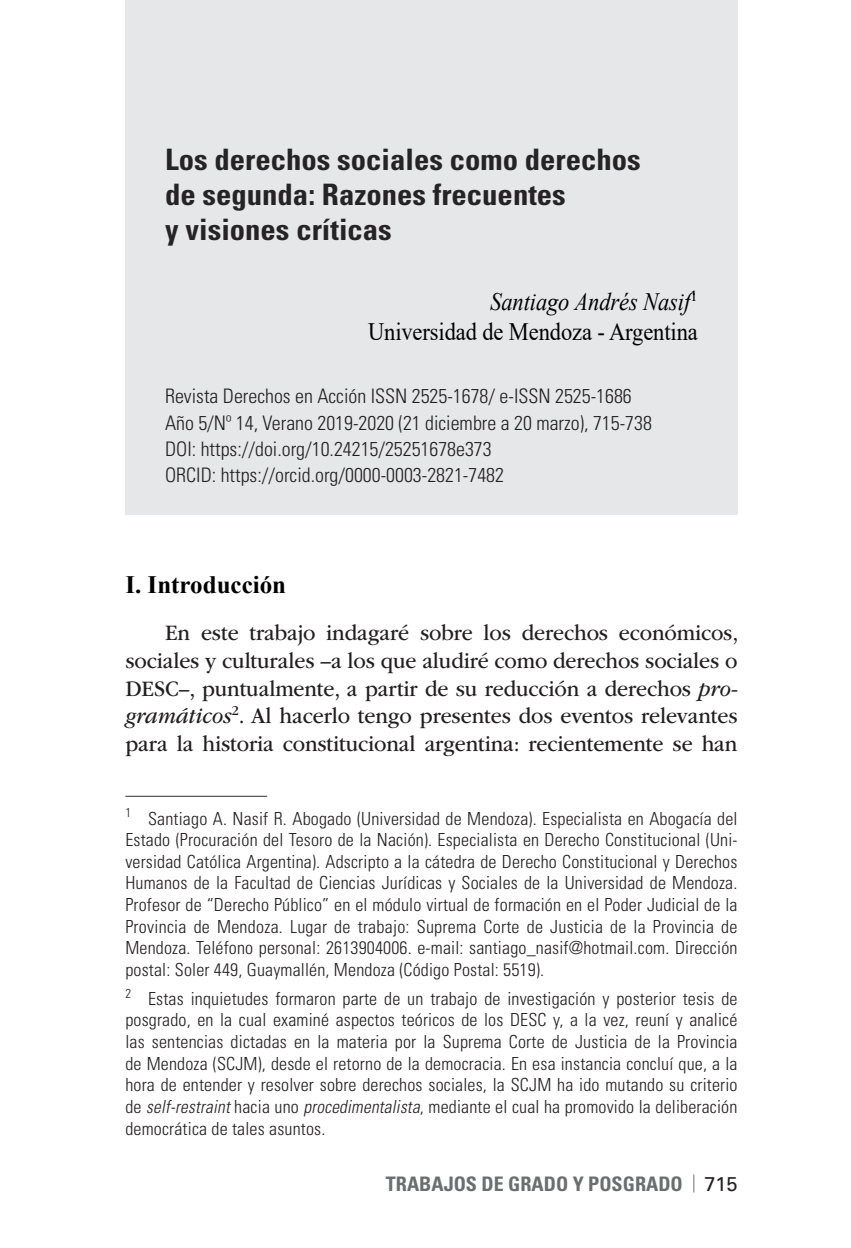
<style>
.page{position:relative;width:851px;height:1248px;background:#fff}
.page>*{position:absolute;margin:0;border:0;box-sizing:border-box;transform-origin:0 0}
.titulo-articulo{font:700 condensed 29.6px/35px "Univers";color:#262324;scale:1.04 1}
.autor-universidad{font:25px/30px "Times New Roman";letter-spacing:-.005em;color:#000;text-align:right;scale:.9 1}
.subtitulo1{font:700 25px "Times New Roman";color:#000}
.texto-base{font:23px/27.6px "ITC Garamond Std";letter-spacing:-.005em;color:#231f20;text-align:justify;scale:.94 1}
.datos-articulo{font:300 condensed 20px "Univers";color:#231f20}
.t1{font:700 condensed 20px "Univers";color:#6c6d70}
.nota-pie{font:300 condensed 18px/21.6px "Univers";letter-spacing:.01em;color:#231f20;text-align:justify}
.s1{font-style:italic}
.s2{font-stretch:normal;font-size:18px}
.s3{font-weight:400;font-stretch:normal;color:#231f20}
</style>
<div class="page">
<div style="left:125px;top:0;width:612px;height:514px;background:#e6e7e9"></div>
<hr style="left:125px;top:795px;width:142px;height:1px;background:#312f30">
<p class="titulo-articulo" style="left:165px;top:141px;width:459px">Los derechos sociales como derechos de segunda: Razones frecuentes<br>y visiones críticas</p>
<p class="autor-universidad" style="left:368px;top:285px;width:368px"><span class="s1">Santiago Andrés Nasif</span><sup>1<br></sup>Universidad de Mendoza - Argentina</p>
<p class="datos-articulo" style="left:165px;top:384px;width:468px">Revista Derechos en Acción ISSN 2525-1678/ e-ISSN 2525-1686</p>
<p class="datos-articulo" style="left:165px;top:410px;width:488px">Año 5/Nº 14, Verano 2019-2020 (21 diciembre a 20 marzo), 715-738</p>
<p class="datos-articulo" style="left:165px;top:436px;width:328px">DOI: https://doi.org/10.24215/25251678e373</p>
<p class="datos-articulo" style="left:165px;top:463px;width:340px">ORCID: https://orcid.org/0000-0003-2821-7482</p>
<p class="subtitulo1" style="left:125px;top:566px;width:162px">I. Introducción</p>
<p class="texto-base" style="left:125px;top:619px;width:653px;text-indent:40px">En este trabajo indagaré sobre los derechos económicos, sociales y culturales –a los que aludiré como derechos sociales o DESC–, puntualmente, a partir de su reducción a derechos <span class="s1">pro&shy;gramáticos</span><sup>2</sup>. Al hacerlo tengo presentes dos eventos relevantes para la historia constitucional argentina: recientemente se han</p>
<p class="nota-pie" style="left:125px;top:807px;width:613px"><sup>1</sup> Santiago A. Nasif R. Abogado (Universidad de Mendoza). Especialista en Abogacía del Estado (Procuración del Tesoro de la Nación). Especialista en Derecho Constitucional (Uni&shy;versidad Católica Argentina). Adscripto a la cátedra de Derecho Constitucional y Derechos Humanos de la Facultad de Ciencias Jurídicas y Sociales de la Universidad de Mendoza.<br>Profesor de “Derecho Público” en el módulo virtual de formación en el Poder Judicial de la Provincia de Mendoza. Lugar de trabajo: Suprema Corte de Justicia de la Provincia de Mendoza. Teléfono personal: 2613904006. e-mail: santiago_nasif@hotmail.com. Dirección postal: Soler 449, Guaymallén, Mendoza (Código Postal: 5519).</p>
<p class="nota-pie" style="left:125px;top:987px;width:613px"><sup>2</sup> Estas inquietudes formaron parte de un trabajo de investigación y posterior tesis de posgrado, en la cual examiné aspectos teóricos de los DESC y, a la vez, reuní y analicé las sentencias dictadas en la materia por la Suprema Corte de Justicia de la Provincia de Mendoza (SCJM), desde el retorno de la democracia. En esa instancia concluí que, a la hora de entender y resolver sobre derechos sociales, la SCJM ha ido mutando su criterio de <span class="s1">self-restraint</span>hacia uno <span class="s1">procedimentalista</span>, mediante el cual ha promovido la deliberación democrática de tales asuntos.</p>
<p class="t1" style="left:386px;top:1171px;width:353px">TRABAJOS DE GRADO Y POSGRADO <span class="s2">|</span> <span class="s3">715</span></p>
</div>
